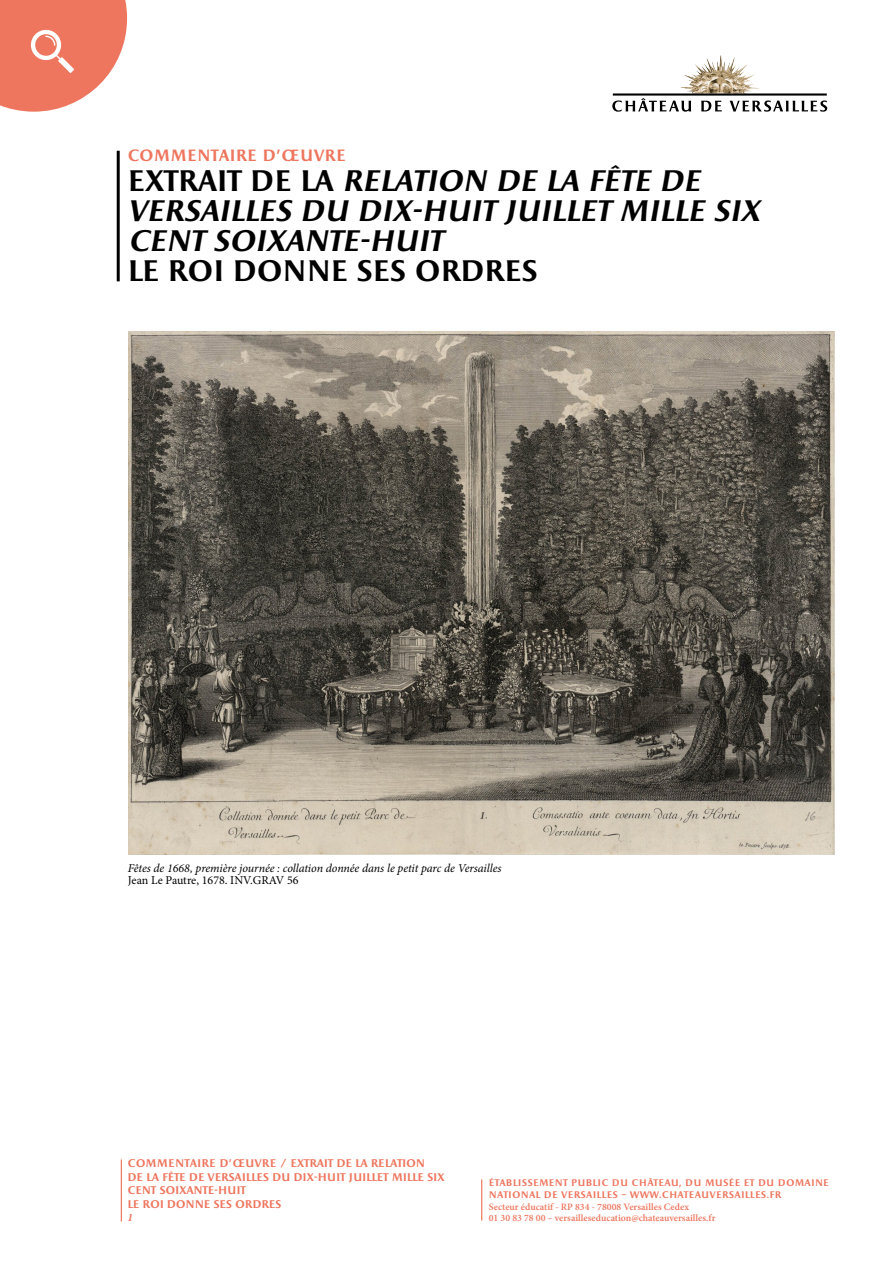
<style>
.page{position:relative;width:893px;height:1263px;background:#fff}
.page>*{position:absolute;margin:0;border:0;box-sizing:border-box;transform-origin:0 0}
.t1{font:italic 700 30px/30px "Apollon";color:#000}
.t2{font:700 30px "Apollon";letter-spacing:-.03em;color:#000}
.t3{font:700 16.5px "Apollon";color:#ee765e}
.t4{font:italic 12px "Minion Pro";letter-spacing:-.005em;color:#000}
.t5{font:12px "Minion Pro";color:#000}
.t6{font:700 11.25px/13.5px "Apollon";letter-spacing:-.03em;color:#ee765e}
.t7{font:italic 700 11.25px "Minion Pro";color:#ee765e}
.t8{font:600 9.75px/11.7px "Minion Pro";color:#ee765e}
.t9{font:700 9.6px/11.7px "Apollon";letter-spacing:.015em;color:#ee765e}
.s1{font-style:normal}
</style>
<div class="page">
<img style="left:681px;top:55px;width:78px;height:38px">
<svg style="left:612px;top:93px;width:215px;height:19px"></svg>
<hr style="left:481px;top:1179px;width:1px;height:41px;background:#ee765e">
<svg style="left:0;top:0;width:127px;height:112px"></svg>
<hr style="left:117px;top:151px;width:3px;height:130px;background:#000">
<hr style="left:121px;top:1159px;width:1px;height:62px;background:#ee765e">
<img style="left:128px;top:331px;width:706px;height:523px">
<h2 class="t3" style="left:127px;top:146px;width:220px">COMMENTAIRE D’ŒUVRE</h2>
<h1 class="t1" style="left:127px;top:168px;width:641px"><span class="s1">E XT RA I T D E LA</span> RELATION DE LA FÊTE DE<br>VERSAILLES DU DIX-HUITJUILLETMILLE SIX<br>CENTSOIXANTE-HUIT</h1>
<h1 class="t2" style="left:127px;top:254px;width:412px">LE ROI DONNE SES ORDRES</h1>
<p class="t4" style="left:128px;top:859px;width:375px">Fêtes de 1668, première journée : collation donnée dans le petit parc de Versailles</p>
<p class="t5" style="left:128px;top:872px;width:172px">Jean Le Pautre, 1678. INV.GRAV 56</p>
<p class="t6" style="left:128px;top:1157px;width:319px">COMMENTAIRE D’ŒUVRE / EXTRAIT DE LA RELATION<br>DE LA FÊTE DE VERSAILLES DU DIX-HUIT JUILLET MILLE SIX CENT SOIXANTE-HUIT<br>LE ROI DONNE SES ORDRES</p>
<p class="t7" style="left:128px;top:1209px;width:7px">1</p>
<p class="t9" style="left:489px;top:1178px;width:342px">ÉTABLISSEMENT PUBLIC DU CHÂTEAU, DU MUSÉE ET DU DOMAINE<br>NATIONAL DE VERSAILLES – WWW.CHATEAUVERSAILLES.FR</p>
<p class="t8" style="left:489px;top:1200px;width:228px">Secteur éducatif - RP 834 - 78008 Versailles Cedex<br>01 30 83 78 00 – versailleseducation@chateauversailles.fr</p>
</div>
